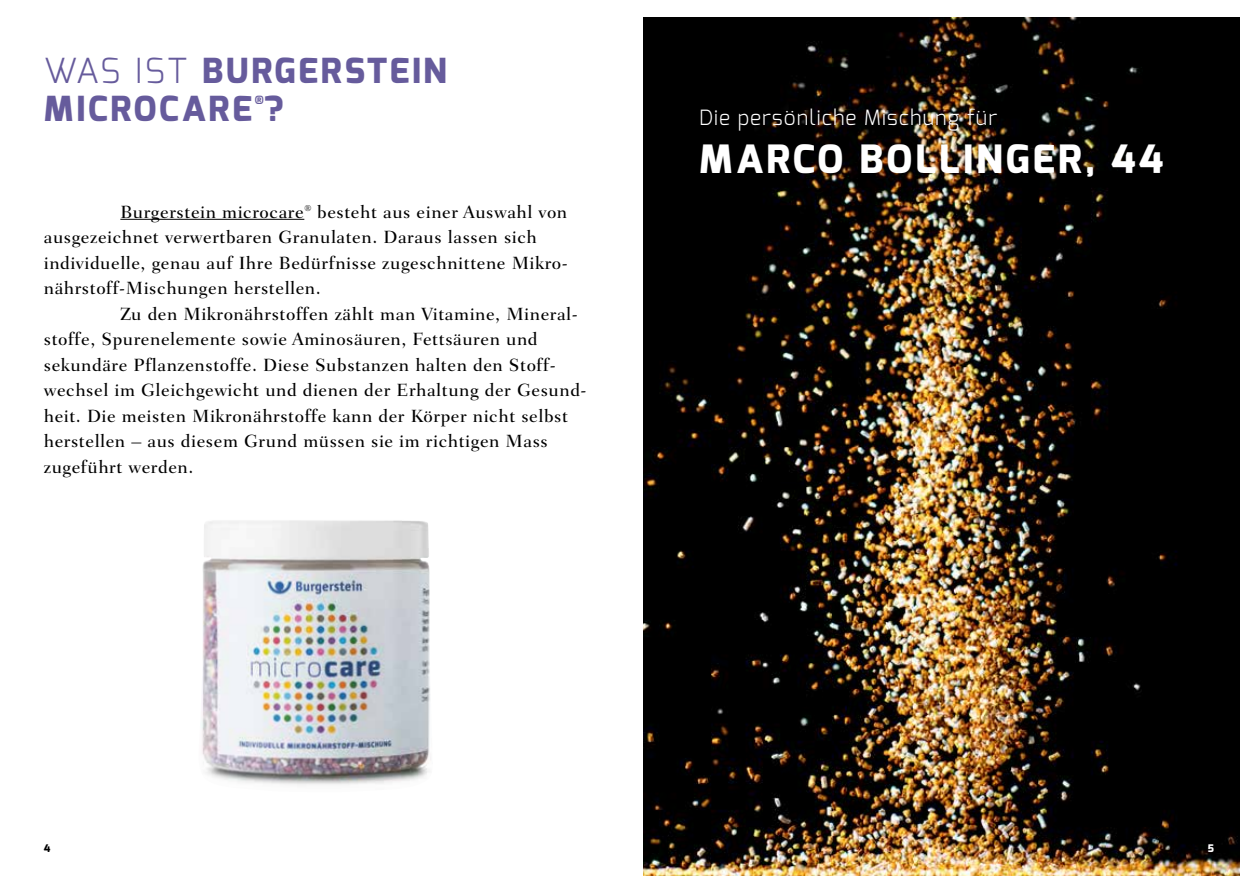
<style>
.page{position:relative;width:1259px;height:893px;background:#fff}
.page>*{position:absolute;margin:0;border:0;box-sizing:border-box;transform-origin:0 0}
.t1{font:800 39px "Exo";letter-spacing:.08em;color:#fff}
.t2{font:800 34.5px/37.5px "Exo";letter-spacing:.08em;color:#665b9c}
.t3{font:300 21px "Exo";color:#fff}
.t4{font:500 18px "Fairfield LH";letter-spacing:.03em;color:#000}
.t5{font:800 11.4px "Exo";color:#665b9c}
.t6{font:800 10.5px "Exo";color:#000}
.t7{font:800 10.5px "Exo";color:#fff}
.s1{font-weight:300}
</style>
<div class="page">
<hr style="left:120px;top:219px;width:184px;height:1px;background:#000">
<img style="left:201px;top:520px;width:230px;height:265px">
<img style="left:644px;top:17px;width:595px;height:859px">
<h2 class="t2" style="left:44px;top:53px;width:405px"><span class="s1">Was ist</span> BURGERSTEIN<br>MICROCARE ?</h2>
<p class="t5" style="left:255px;top:93px;width:11px">®</p>
<p class="t4" style="left:120px;top:201px;width:448px">Burgerstein microcare<sup>®</sup> besteht aus einer Auswahl von</p>
<p class="t4" style="left:44px;top:227px;width:495px">ausgezeichnet verwertbaren Granulaten. Daraus lassen sich</p>
<p class="t4" style="left:44px;top:252px;width:525px">individuelle, genau auf Ihre Bedürfnisse zugeschnittene Mikro-</p>
<p class="t4" style="left:44px;top:278px;width:278px">nährstoff-Mischungen herstellen.</p>
<p class="t4" style="left:120px;top:303px;width:459px">Zu den Mikronährstoffen zählt man Vitamine, Mineral-</p>
<p class="t4" style="left:44px;top:329px;width:495px">stoffe, Spurenelemente sowie Aminosäuren, Fettsäuren und</p>
<p class="t4" style="left:44px;top:354px;width:513px">sekundäre Pflanzenstoffe. Diese Substanzen halten den Stoff-</p>
<p class="t4" style="left:44px;top:380px;width:544px">wechsel im Gleichgewicht und dienen der Erhaltung der Gesund-</p>
<p class="t4" style="left:44px;top:405px;width:526px">heit. Die meisten Mikronährstoffe kann der Körper nicht selbst</p>
<p class="t4" style="left:44px;top:431px;width:505px">herstellen – aus diesem Grund müssen sie im richtigen Mass</p>
<p class="t4" style="left:44px;top:456px;width:151px">zugeführt werden.</p>
<p class="t3" style="left:699px;top:104px;width:299px">Die persönliche Mischung für</p>
<h1 class="t1" style="left:699px;top:134px;width:465px">MARCO BOLLINGER, 44</h1>
<p class="t6" style="left:44px;top:842px;width:8px">4</p>
<p class="t7" style="left:1207px;top:842px;width:8px">5</p>
</div>
